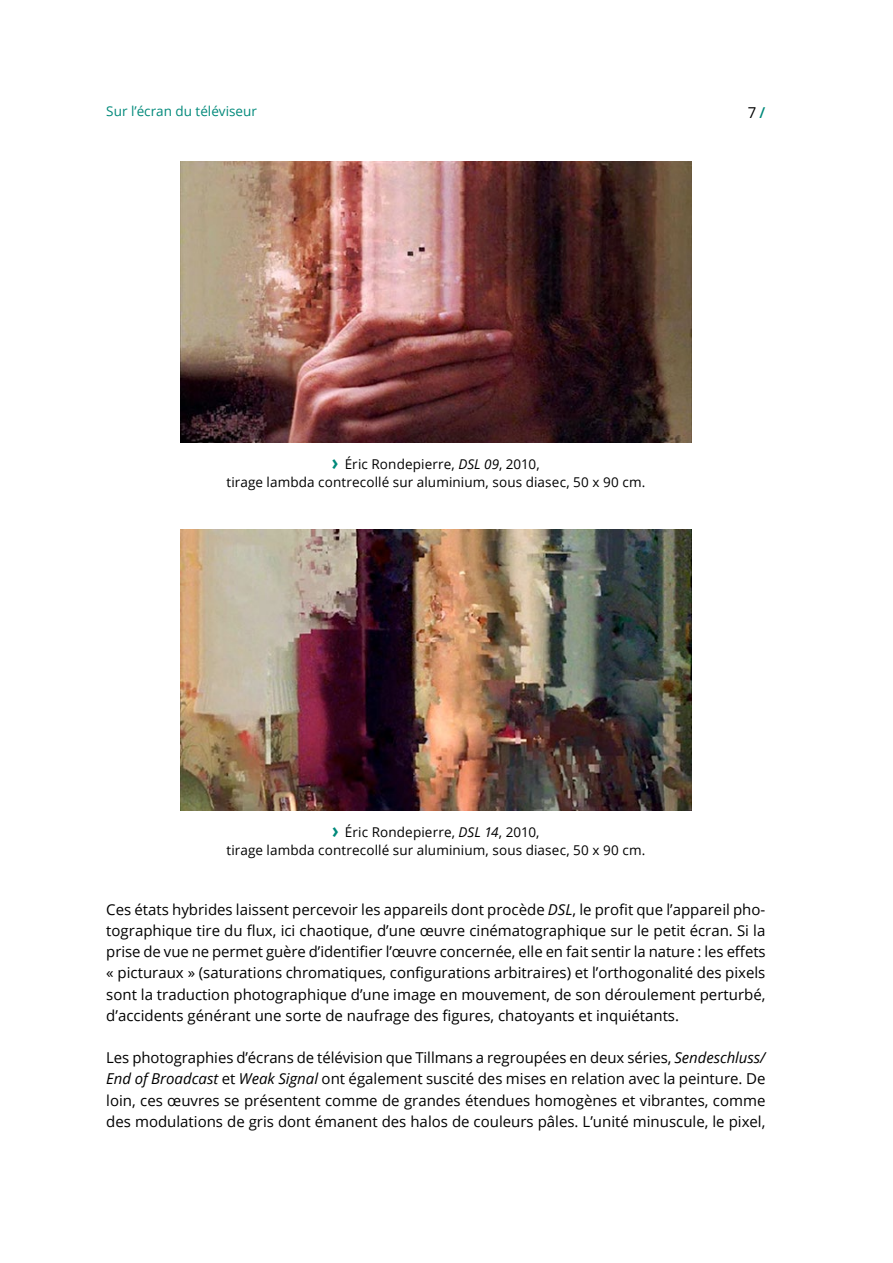
<style>
.page{position:relative;width:893px;height:1263px;background:#fff}
.page>*{position:absolute;margin:0;border:0;box-sizing:border-box;transform-origin:0 0}
.t1{font:15px/21.1px "Open Sans";color:#000;text-align:justify}
.t2{font:13.5px/18px "Open Sans";letter-spacing:.01em;color:#000;text-align:center}
.t3{font:13.5px "Open Sans";color:#00897a}
.s1{font-weight:600;color:#00897a}
.s2{font-weight:700;font-size:21.6px;color:#00897a}
.s3{font-style:italic}
</style>
<div class="page">
<img style="left:181px;top:162px;width:510px;height:280px">
<img style="left:181px;top:530px;width:510px;height:281px">
<p class="t3" style="left:106px;top:102px;width:152px">Sur l’écran du téléviseur</p>
<p class="t1" style="left:748px;top:101px;width:19px">7<span class="s1">/</span></p>
<p class="t2" style="left:226px;top:455px;width:420px"><span class="s2">›</span> Éric Rondepierre, <span class="s3">DSL 09</span>, 2010,<br>tirage lambda contrecollé sur aluminium, sous diasec, 50 x 90 cm.</p>
<p class="t2" style="left:226px;top:823px;width:420px"><span class="s2">›</span> Éric Rondepierre, <span class="s3">DSL 14</span>, 2010,<br>tirage lambda contrecollé sur aluminium, sous diasec, 50 x 90 cm.</p>
<p class="t1" style="left:106px;top:898px;width:661px">Ces états hybrides laissent percevoir les appareils dont procède <span class="s3">DSL</span>, le profit que l’appareil pho&shy;tographique tire du flux, ici chaotique, d’une œuvre cinématographique sur le petit écran. Si la prise de vue ne permet guère d’identifier l’œuvre concernée, elle en fait sentir la nature : les effets « picturaux » (saturations chromatiques, configurations arbitraires) et l’orthogonalité des pixels sont la traduction photographique d’une image en mouvement, de son déroulement perturbé, d’accidents générant une sorte de naufrage des figures, chatoyants et inquiétants.</p>
<p class="t1" style="left:106px;top:1047px;width:661px">Les photographies d’écrans de télévision que Tillmans a regroupées en deux séries, <span class="s3">Sendeschluss/ End of Broadcast</span> et <span class="s3">Weak Signal</span> ont également suscité des mises en relation avec la peinture. De loin, ces œuvres se présentent comme de grandes étendues homogènes et vibrantes, comme des modulations de gris dont émanent des halos de couleurs pâles. L’unité minuscule, le pixel,</p>
</div>
